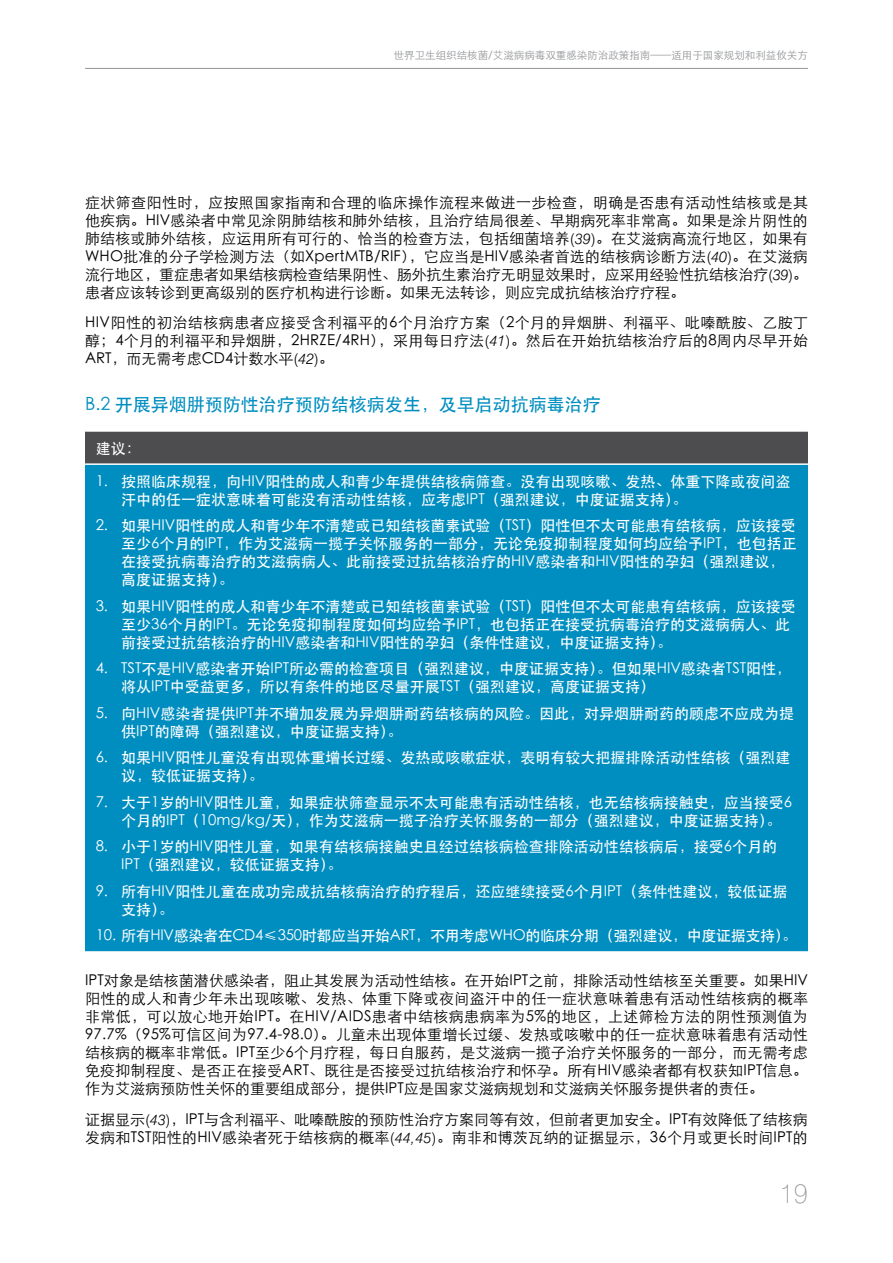
<style>
.page{position:relative;width:893px;height:1263px;background:#fff}
.page>*{position:absolute;margin:0;border:0;box-sizing:border-box;transform-origin:0 0}
.t1{font:100 27px "Swiss 721 BT";color:#939598}
.t2{font:18px "ST Heiti";color:#008ec0}
.t3{font:15px/18px "ST Xihei";color:#000;text-align:justify}
.t4{font:15px/18px "ST Heiti";color:#fff}
.t5{font:15px "ST Heiti";letter-spacing:-.02em;color:#fff}
.t6{font:10.5px "ST Xihei";color:#939598}
.s1{font-family:"Swiss 721 BT";font-weight:300}
.s2{font-family:"Swiss 721 BT";font-weight:300;font-style:italic}
</style>
<div class="page">
<hr style="left:85px;top:68px;width:723px;height:1px;background:#939598">
<div style="left:85px;top:431px;width:723px;height:33px;background:#4d4d4f"></div>
<div style="left:85px;top:464px;width:723px;height:488px;background:#008ec0"></div>
<hr style="left:85px;top:430px;width:723px;height:2px;background:#fff">
<hr style="left:85px;top:463px;width:723px;height:2px;background:#fff">
<hr style="left:85px;top:951px;width:723px;height:2px;background:#fff">
<p class="t6" style="left:394px;top:50px;width:416px">世界卫生组织结核菌/艾滋病病毒双重感染防治政策指南——适用于国家规划和利益攸关方</p>
<p class="t3" style="left:85px;top:193px;width:724px">症状筛查阳性时，应按照国家指南和合理的临床操作流程来做进一步检查，明确是否患有活动性结核或是其他疾病。HIV感染者中常见涂阴肺结核和肺外结核，且治疗结局很差、早期病死率非常高。如果是涂片阴性的肺结核或肺外结核，应运用所有可行的、恰当的检查方法，包括细菌培养<span class="s1">(</span><span class="s2">39</span><span class="s1">)</span>。在艾滋病高流行地区，如果有WHO批准的分子学检测方法（如XpertMTB/RIF），它应当是HIV感染者首选的结核病诊断方法<span class="s1">(</span><span class="s2">40</span><span class="s1">)</span>。在艾滋病流行地区，重症患者如果结核病检查结果阴性、肠外抗生素治疗无明显效果时，应采用经验性抗结核治疗<span class="s1">(</span><span class="s2">39</span><span class="s1">)</span>。患者应该转诊到更高级别的医疗机构进行诊断。如果无法转诊，则应完成抗结核治疗疗程。</p>
<p class="t3" style="left:85px;top:314px;width:725px">HIV阳性的初治结核病患者应接受含利福平的6个月治疗方案（2个月的异烟肼、利福平、吡嗪酰胺、乙胺丁醇；4个月的利福平和异烟肼，2HRZE/4RH），采用每日疗法<span class="s1">(</span><span class="s2">41</span><span class="s1">)</span>。然后在开始抗结核治疗后的8周内尽早开始ART，而无需考虑CD4计数水平<span class="s1">(</span><span class="s2">42</span><span class="s1">)</span>。</p>
<p class="t2" style="left:85px;top:396px;width:517px">B.2 开展异烟肼预防性治疗预防结核病发生，及早启动抗病毒治疗</p>
<p class="t4" style="left:96px;top:439px;width:46px">建议：</p>
<p class="t4" style="left:121px;top:472px;width:671px;text-indent:-26px">1. 按照临床规程，向HIV阳性的成人和青少年提供结核病筛查。没有出现咳嗽、发热、体重下降或夜间盗汗中的任一症状意味着可能没有活动性结核，应考虑IPT（强烈建议，中度证据支持）。</p>
<p class="t4" style="left:121px;top:517px;width:677px;text-indent:-26px">2. 如果HIV阳性的成人和青少年不清楚或已知结核菌素试验（TST）阳性但不太可能患有结核病，应该接受至少6个月的IPT，作为艾滋病一揽子关怀服务的一部分，无论免疫抑制程度如何均应给予IPT，也包括正在接受抗病毒治疗的艾滋病病人、此前接受过抗结核治疗的HIV感染者和HIV阳性的孕妇（强烈建议，高度证据支持）。</p>
<p class="t4" style="left:121px;top:597px;width:676px;text-indent:-26px">3. 如果HIV阳性的成人和青少年不清楚或已知结核菌素试验（TST）阳性但不太可能患有结核病，应该接受至少36个月的IPT。无论免疫抑制程度如何均应给予IPT，也包括正在接受抗病毒治疗的艾滋病病人、此前接受过抗结核治疗的HIV感染者和HIV阳性的孕妇（条件性建议，中度证据支持）。</p>
<p class="t4" style="left:121px;top:660px;width:671px;text-indent:-26px">4. TST不是HIV感染者开始IPT所必需的检查项目（强烈建议，中度证据支持）。但如果HIV感染者TST阳性，将从IPT中受益更多，所以有条件的地区尽量开展TST（强烈建议，高度证据支持）</p>
<p class="t4" style="left:121px;top:704px;width:674px;text-indent:-26px">5. 向HIV感染者提供IPT并不增加发展为异烟肼耐药结核病的风险。因此，对异烟肼耐药的顾虑不应成为提供IPT的障碍（强烈建议，中度证据支持）。</p>
<p class="t4" style="left:121px;top:749px;width:671px;text-indent:-26px">6. 如果HIV阳性儿童没有出现体重增长过缓、发热或咳嗽症状，表明有较大把握排除活动性结核（强烈建议，较低证据支持）。</p>
<p class="t4" style="left:121px;top:793px;width:672px;text-indent:-26px">7. 大于1岁的HIV阳性儿童，如果症状筛查显示不太可能患有活动性结核，也无结核病接触史，应当接受6个月的IPT（10mg/kg/天），作为艾滋病一揽子治疗关怀服务的一部分（强烈建议，中度证据支持）。</p>
<p class="t4" style="left:121px;top:838px;width:657px;text-indent:-26px">8. 小于1岁的HIV阳性儿童，如果有结核病接触史且经过结核病检查排除活动性结核病后，接受6个月的<br>IPT（强烈建议，较低证据支持）。</p>
<p class="t4" style="left:121px;top:882px;width:668px;text-indent:-26px">9. 所有HIV阳性儿童在成功完成抗结核病治疗的疗程后，还应继续接受6个月IPT（条件性建议，较低证据支持）。</p>
<p class="t5" style="left:96px;top:928px;width:703px">10. 所有HIV感染者在CD4≤350时都应当开始ART，不用考虑WHO的临床分期（强烈建议，中度证据支持）。</p>
<p class="t3" style="left:85px;top:971px;width:725px">IPT对象是结核菌潜伏感染者，阻止其发展为活动性结核。在开始IPT之前，排除活动性结核至关重要。如果HIV阳性的成人和青少年未出现咳嗽、发热、体重下降或夜间盗汗中的任一症状意味着患有活动性结核病的概率非常低，可以放心地开始IPT。在HIV/AIDS患者中结核病患病率为5%的地区，上述筛检方法的阴性预测值为97.7%（95%可信区间为97.4-98.0）。儿童未出现体重增长过缓、发热或咳嗽中的任一症状意味着患有活动性结核病的概率非常低。IPT至少6个月疗程，每日自服药，是艾滋病一揽子治疗关怀服务的一部分，而无需考虑免疫抑制程度、是否正在接受ART、既往是否接受过抗结核治疗和怀孕。所有HIV感染者都有权获知IPT信息。作为艾滋病预防性关怀的重要组成部分，提供IPT应是国家艾滋病规划和艾滋病关怀服务提供者的责任。</p>
<p class="t3" style="left:85px;top:1110px;width:724px">证据显示<span class="s1">(</span><span class="s2">43</span><span class="s1">)</span>，IPT与含利福平、吡嗪酰胺的预防性治疗方案同等有效，但前者更加安全。IPT有效降低了结核病发病和TST阳性的HIV感染者死于结核病的概率<span class="s1">(</span><span class="s2">44,45</span><span class="s1">)</span>。南非和博茨瓦纳的证据显示，36个月或更长时间IPT的</p>
<h1 class="t1" style="left:780px;top:1177px;width:30px">19</h1>
</div>
